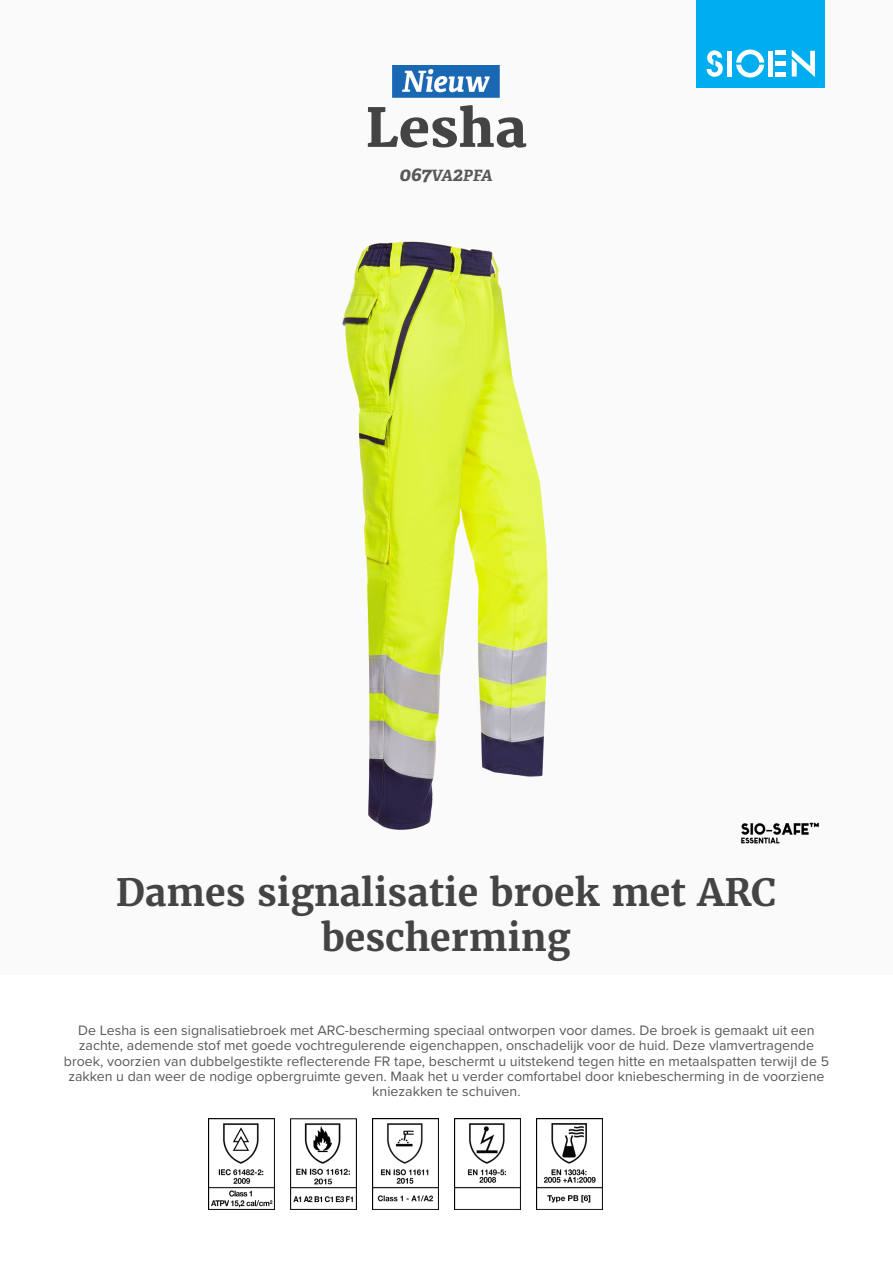
<style>
.page{position:relative;width:893px;height:1263px;background:#fff}
.page>*{position:absolute;margin:0;border:0;box-sizing:border-box;transform-origin:0 0}
.product_name{font:800 52.5px "Merriweather";color:#444}
.product_h2{font:700 37.5px/45px "Merriweather";color:#444;text-align:center}
.product_ref{font:italic 700 15.6px "Adelle";color:#57585a}
.product_description{font:14.25px/15.3px "Proxima Nova";color:#57585a;text-align:center}
.s1{font-size:19.5px}
</style>
<div class="page">
<div style="left:0;top:0;width:893px;height:974px;background:#fafafa"></div>
<div style="left:697px;top:0;width:128px;height:88px;background:#00aeef"></div>
<svg style="left:707px;top:50px;width:16px;height:27px"></svg>
<svg style="left:736px;top:50px;width:28px;height:28px"></svg>
<div style="left:727px;top:51px;width:5px;height:26px;background:#fff"></div>
<div style="left:768px;top:51px;width:5px;height:26px;background:#fff"></div>
<div style="left:775px;top:72px;width:11px;height:5px;background:#fff"></div>
<div style="left:775px;top:61px;width:11px;height:5px;background:#fff"></div>
<hr style="left:775px;top:51px;width:11px;height:4px;background:#fff">
<svg style="left:792px;top:50px;width:23px;height:27px"></svg>
<img style="left:741px;top:822px;width:78px;height:22px">
<img style="left:208px;top:1118px;width:66px;height:92px">
<img style="left:290px;top:1118px;width:66px;height:92px">
<img style="left:372px;top:1118px;width:66px;height:92px">
<img style="left:454px;top:1118px;width:67px;height:92px">
<img style="left:536px;top:1118px;width:67px;height:92px">
<img style="left:342px;top:241px;width:206px;height:589px">
<img style="left:392px;top:65px;width:107px;height:33px">
<p class="product_name" style="left:365px;top:98px;width:162px">Lesha</p>
<p class="product_ref" style="left:399px;top:165px;width:94px"><span class="s1">067</span>VA<span class="s1">2</span>PFA</p>
<p class="product_h2" style="left:116px;top:869px;width:662px">Dames signalisatie broek met ARC bescherming</p>
<p class="product_description" style="left:64px;top:1022px;width:766px">De Lesha is een signalisatiebroek met ARC-bescherming speciaal ontworpen voor dames. De broek is gemaakt uit een zachte, ademende stof met goede vochtregulerende eigenchappen, onschadelijk voor de huid. Deze vlamvertragende broek, voorzien van dubbelgestikte reflecterende FR tape, beschermt u uitstekend tegen hitte en metaalspatten terwijl de 5 zakken u dan weer de nodige opbergruimte geven. Maak het u verder comfortabel door kniebescherming in de voorziene kniezakken te schuiven.</p>
</div>
